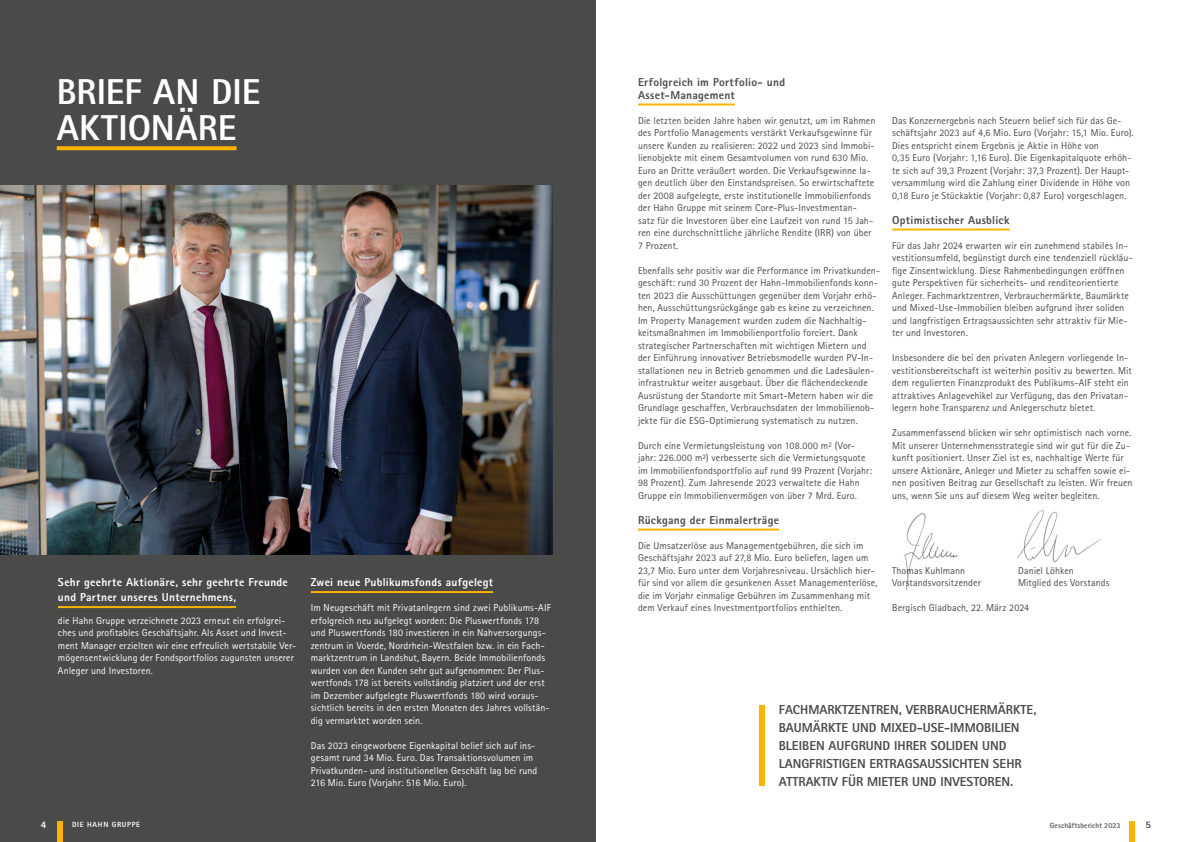
<style>
.page{position:relative;width:1191px;height:842px;background:#fff}
.page>*{position:absolute;margin:0;border:0;box-sizing:border-box;transform-origin:0 0}
.t1{font:800 36px/36px "Rotis Sans Serif Std";letter-spacing:.005em;color:#fff}
.t2{font:800 13px/18px "Rotis Sans Serif Std";color:#4a4a49}
.t3{font:800 11.5px/15px "Rotis Sans Serif Std";letter-spacing:.025em;color:#fff}
.t4{font:800 11.5px/12.5px "Rotis Sans Serif Std";letter-spacing:.02em;color:#4a4a49}
.t5{font:10px/12.5px "Rotis Sans Serif Std";letter-spacing:.01em;color:#4a4a49}
.t6{font:10px/12.5px "Rotis Sans Serif Std";letter-spacing:.01em;color:#fff}
.t7{font:800 10px "Rotis Sans Serif Std";color:#fff}
.t8{font:800 10px "Rotis Sans Serif Std";color:#4a4a49}
.t9{font:700 7.5px "Rotis Sans Serif Std";letter-spacing:.01em;color:#4a4a49}
.t10{font:800 7.5px "Rotis Sans Serif Std";letter-spacing:.095em;color:#fff}
</style>
<div class="page">
<div style="left:0;top:0;width:595px;height:842px;background:#4a4a49"></div>
<svg style="left:57px;top:146px;width:180px;height:4px"></svg>
<img style="left:0;top:186px;width:553px;height:368px">
<hr style="left:58px;top:606px;width:178px;height:2px;background:#fab400">
<hr style="left:311px;top:591px;width:182px;height:2px;background:#fab400">
<hr style="left:638px;top:104px;width:97px;height:2px;background:#fab400">
<hr style="left:638px;top:529px;width:141px;height:2px;background:#fab400">
<hr style="left:892px;top:229px;width:117px;height:2px;background:#fab400">
<div style="left:759px;top:705px;width:5px;height:80px;background:#fab400"></div>
<img style="left:904px;top:513px;width:54px;height:77px">
<img style="left:1017px;top:510px;width:84px;height:52px">
<div style="left:57px;top:821px;width:6px;height:21px;background:#fab400"></div>
<div style="left:1128px;top:821px;width:6px;height:21px;background:#fab400"></div>
<h1 class="t1" style="left:57px;top:74px;width:205px">BRIEF AN DIE<br>AKTIONÄRE</h1>
<p class="t3" style="left:58px;top:574px;width:231px">Sehr geehrte Aktionäre, sehr geehrte Freunde und Partner unseres Unternehmens,</p>
<p class="t6" style="left:58px;top:614px;width:240px">die Hahn Gruppe verzeichnete 2023 erneut ein erfolgrei&shy;ches und profitables Geschäftsjahr. Als Asset und Invest&shy;ment Manager erzielten wir eine erfreulich wertstabile Ver&shy;mögensentwicklung der Fondsportfolios zugunsten unserer Anleger und Investoren.</p>
<p class="t3" style="left:311px;top:574px;width:184px">Zwei neue Publikumsfonds aufgelegt</p>
<p class="t6" style="left:311px;top:601px;width:242px">Im Neugeschäft mit Privatanlegern sind zwei Publikums-AIF erfolgreich neu aufgelegt worden: Die Pluswertfonds 178 und Pluswertfonds 180 investieren in ein Nahversorgungs&shy;zentrum in Voerde, Nordrhein-Westfalen bzw. in ein Fach&shy;marktzentrum in Landshut, Bayern. Beide Immobilienfonds wurden von den Kunden sehr gut aufgenommen: Der Plus&shy;wertfonds 178 ist bereits vollständig platziert und der erst im Dezember aufgelegte Pluswertfonds 180 wird voraus&shy;sichtlich bereits in den ersten Monaten des Jahres vollstän&shy;dig vermarktet worden sein.</p>
<p class="t6" style="left:311px;top:739px;width:228px">Das 2023 eingeworbene Eigenkapital belief sich auf ins&shy;gesamt rund 34 Mio. Euro. Das Transaktionsvolumen im Privatkunden- und institutionellen Geschäft lag bei rund 216 Mio. Euro (Vorjahr: 516 Mio. Euro).</p>
<p class="t4" style="left:638px;top:76px;width:149px">Erfolgreich im Portfolio- und<br>Asset-Management</p>
<p class="t5" style="left:638px;top:114px;width:239px">Die letzten beiden Jahre haben wir genutzt, um im Rahmen des Portfolio Managements verstärkt Verkaufsgewinne für unsere Kunden zu realisieren: 2022 und 2023 sind Immobi&shy;lienobjekte mit einem Gesamtvolumen von rund 630 Mio.<br>Euro an Dritte veräußert worden. Die Verkaufsgewinne la&shy;gen deutlich über den Einstandspreisen. So erwirtschaftete der 2008 aufgelegte, erste institutionelle Immobilienfonds der Hahn Gruppe mit seinem Core-Plus-Investmentan&shy;satz für die Investoren über eine Laufzeit von rund 15 Jah&shy;ren eine durchschnittliche jährliche Rendite (IRR) von über 7 Prozent.</p>
<p class="t5" style="left:638px;top:264px;width:244px">Ebenfalls sehr positiv war die Performance im Privatkunden&shy;geschäft: rund 30 Prozent der Hahn-Immobilienfonds konn&shy;ten 2023 die Ausschüttungen gegenüber dem Vorjahr erhö&shy;hen, Ausschüttungsrückgänge gab es keine zu verzeichnen.<br>Im Property Management wurden zudem die Nachhaltig&shy;keitsmaßnahmen im Immobilienportfolio forciert. Dank strategischer Partnerschaften mit wichtigen Mietern und der Einführung innovativer Betriebsmodelle wurden PV-In&shy;stallationen neu in Betrieb genommen und die Ladesäulen&shy;infrastruktur weiter ausgebaut. Über die flächendeckende Ausrüstung der Standorte mit Smart-Metern haben wir die Grundlage geschaffen, Verbrauchsdaten der Immobilienob&shy;jekte für die ESG-Optimierung systematisch zu nutzen.</p>
<p class="t5" style="left:638px;top:439px;width:235px">Durch eine Vermietungsleistung von 108.000 m² (Vor&shy;jahr: 226.000 m²) verbesserte sich die Vermietungsquote im Immobilienfondsportfolio auf rund 99 Prozent (Vorjahr:<br>98 Prozent). Zum Jahresende 2023 verwaltete die Hahn Gruppe ein Immobilienvermögen von über 7 Mrd. Euro.</p>
<p class="t4" style="left:638px;top:513px;width:143px">Rückgang der Einmalerträge</p>
<p class="t5" style="left:638px;top:539px;width:241px">Die Umsatzerlöse aus Managementgebühren, die sich im Geschäftsjahr 2023 auf 27,8 Mio. Euro beliefen, lagen um 23,7 Mio. Euro unter dem Vorjahresniveau. Ursächlich hier&shy;für sind vor allem die gesunkenen Asset Managementerlöse, die im Vorjahr einmalige Gebühren im Zusammenhang mit dem Verkauf eines Investmentportfolios enthielten.</p>
<p class="t5" style="left:892px;top:114px;width:243px">Das Konzernergebnis nach Steuern belief sich für das Ge&shy;schäftsjahr 2023 auf 4,6 Mio. Euro (Vorjahr: 15,1 Mio. Euro).<br>Dies entspricht einem Ergebnis je Aktie in Höhe von<br>0,35 Euro (Vorjahr: 1,16 Euro). Die Eigenkapitalquote erhöh&shy;te sich auf 39,3 Prozent (Vorjahr: 37,3 Prozent). Der Haupt&shy;versammlung wird die Zahlung einer Dividende in Höhe von 0,18 Euro je Stückaktie (Vorjahr: 0,87 Euro) vorgeschlagen.</p>
<p class="t4" style="left:892px;top:213px;width:119px">Optimistischer Ausblick</p>
<p class="t5" style="left:892px;top:239px;width:242px">Für das Jahr 2024 erwarten wir ein zunehmend stabiles In&shy;vestitionsumfeld, begünstigt durch eine tendenziell rückläu&shy;fige Zinsentwicklung. Diese Rahmenbedingungen eröffnen gute Perspektiven für sicherheits- und renditeorientierte Anleger. Fachmarktzentren, Verbrauchermärkte, Baumärkte und Mixed-Use-Immobilien bleiben aufgrund ihrer soliden und langfristigen Ertragsaussichten sehr attraktiv für Mie&shy;ter und Investoren.</p>
<p class="t5" style="left:892px;top:351px;width:241px">Insbesondere die bei den privaten Anlegern vorliegende In&shy;vestitionsbereitschaft ist weiterhin positiv zu bewerten. Mit dem regulierten Finanzprodukt des Publikums-AIF steht ein attraktives Anlagevehikel zur Verfügung, das den Privatan&shy;legern hohe Transparenz und Anlegerschutz bietet.</p>
<p class="t5" style="left:892px;top:426px;width:242px">Zusammenfassend blicken wir sehr optimistisch nach vorne.<br>Mit unserer Unternehmensstrategie sind wir gut für die Zu&shy;kunft positioniert. Unser Ziel ist es, nachhaltige Werte für unsere Aktionäre, Anleger und Mieter zu schaffen sowie ei&shy;nen positiven Beitrag zur Gesellschaft zu leisten. Wir freuen uns, wenn Sie uns auf diesem Weg weiter begleiten.</p>
<p class="t5" style="left:892px;top:564px;width:74px">Thomas Kuhlmann</p>
<p class="t5" style="left:1018px;top:564px;width:57px">Daniel Löhken</p>
<p class="t5" style="left:892px;top:576px;width:90px">Vorstandsvorsitzender</p>
<p class="t5" style="left:1018px;top:576px;width:93px">Mitglied des Vorstands</p>
<p class="t5" style="left:892px;top:601px;width:139px">Bergisch Gladbach, 22. März 2024</p>
<h2 class="t2" style="left:778px;top:701px;width:259px">FACHMARKTZENTREN, VERBRAUCHERMÄRKTE, BAUMÄRKTE UND MIXED-USE-IMMOBILIEN BLEIBEN AUFGRUND IHRER SOLIDEN UND LANGFRISTIGEN ERTRAGSAUSSICHTEN SEHR ATTRAKTIV FÜR MIETER UND INVESTOREN.</h2>
<p class="t7" style="left:41px;top:818px;width:7px">4</p>
<p class="t10" style="left:72px;top:819px;width:69px">DIE HAHN GRUPPE</p>
<p class="t9" style="left:1049px;top:821px;width:72px">Geschäftsbericht 2023</p>
<p class="t8" style="left:1145px;top:818px;width:7px">5</p>
</div>
